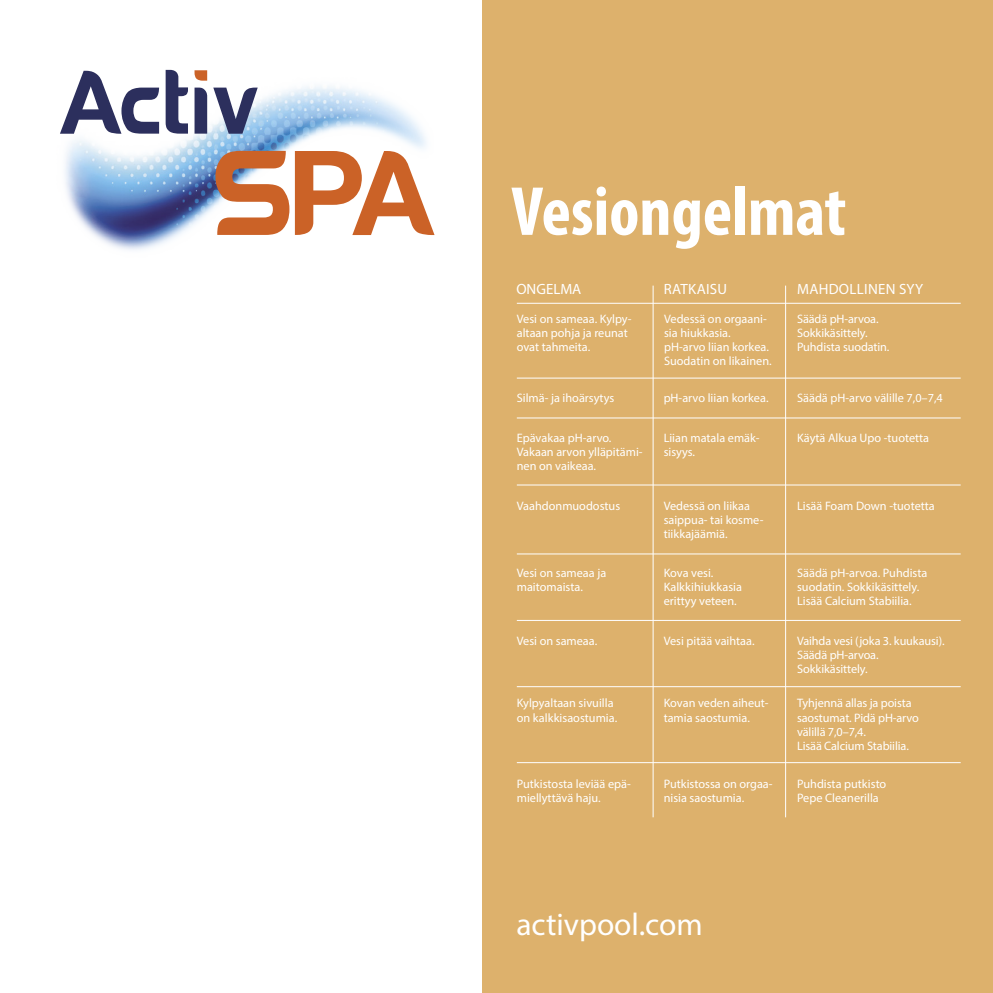
<style>
.page{position:relative;width:993px;height:993px;background:#fff}
.page>*{position:absolute;margin:0;border:0;box-sizing:border-box;transform-origin:0 0}
.t1{font:700 condensed 70px "Myriad Pro";color:#fff}
.t2{font:31.5px "Myriad Pro";color:#fff}
.t3{font:14.88px "Myriad Pro";letter-spacing:.02em;color:#fff}
.t4{font:14.88px "Myriad Pro";color:#fff}
.t5{font:12.25px/14px "Myriad Pro";color:#fff}
</style>
<div class="page">
<div style="left:482px;top:0;width:510px;height:992px;background:#ddb16c"></div>
<img style="left:65px;top:69px;width:370px;height:181px">
<svg style="left:60px;top:71px;width:99px;height:63px"></svg>
<svg style="left:165px;top:70px;width:23px;height:64px"></svg>
<svg style="left:194px;top:88px;width:13px;height:46px"></svg>
<svg style="left:213px;top:88px;width:44px;height:46px"></svg>
<svg style="left:194px;top:70px;width:13px;height:11px"></svg>
<svg style="left:215px;top:151px;width:74px;height:84px"></svg>
<svg style="left:295px;top:151px;width:139px;height:84px"></svg>
<hr style="left:516px;top:377px;width:444px;height:1px;background:#fff">
<hr style="left:516px;top:303px;width:444px;height:1px;background:#fff">
<hr style="left:516px;top:417px;width:444px;height:1px;background:#fff">
<hr style="left:516px;top:484px;width:444px;height:1px;background:#fff">
<hr style="left:516px;top:762px;width:444px;height:1px;background:#fff">
<hr style="left:516px;top:686px;width:444px;height:1px;background:#fff">
<hr style="left:516px;top:619px;width:444px;height:1px;background:#fff">
<hr style="left:516px;top:553px;width:444px;height:1px;background:#fff">
<hr style="left:652px;top:285px;width:1px;height:532px;background:#fff">
<hr style="left:784px;top:285px;width:1px;height:532px;background:#fff">
<p class="t1" style="left:511px;top:168px;width:336px">Vesiongelmat</p>
<p class="t4" style="left:516px;top:279px;width:66px">ONGELMA</p>
<p class="t3" style="left:663px;top:279px;width:65px">RATKAISU</p>
<p class="t3" style="left:797px;top:279px;width:127px">MAHDOLLINEN SYY</p>
<p class="t5" style="left:516px;top:311px;width:116px">Vesi on sameaa. Kylpy&shy;altaan pohja ja reunat ovat tahmeita.</p>
<p class="t5" style="left:664px;top:311px;width:104px">Vedessä on orgaani&shy;sia hiukkasia.</p>
<p class="t5" style="left:664px;top:339px;width:106px">pH-arvo liian korkea.</p>
<p class="t5" style="left:664px;top:353px;width:109px">Suodatin on likainen.</p>
<p class="t5" style="left:796px;top:311px;width:83px">Säädä pH-arvoa.</p>
<p class="t5" style="left:796px;top:325px;width:72px">Sokkikäsittely.</p>
<p class="t5" style="left:796px;top:339px;width:94px">Puhdista suodatin.</p>
<p class="t5" style="left:516px;top:391px;width:99px">Silmä- ja ihoärsytys</p>
<p class="t5" style="left:663px;top:391px;width:106px">pH-arvo liian korkea.</p>
<p class="t5" style="left:796px;top:391px;width:147px">Säädä pH-arvo välille 7,0–7,4</p>
<p class="t5" style="left:516px;top:430px;width:96px">Epävakaa pH-arvo.</p>
<p class="t5" style="left:516px;top:444px;width:127px">Vakaan arvon ylläpitämi&shy;nen on vaikeaa.</p>
<p class="t5" style="left:663px;top:430px;width:97px">Liian matala emäk&shy;sisyys.</p>
<p class="t5" style="left:796px;top:430px;width:134px">Käytä Alkua Upo -tuotetta</p>
<p class="t5" style="left:516px;top:498px;width:105px">Vaahdonmuodostus</p>
<p class="t5" style="left:663px;top:498px;width:101px">Vedessä on liikaa saippua- tai kosme&shy;tiikkajäämiä.</p>
<p class="t5" style="left:796px;top:498px;width:139px">Lisää Foam Down -tuotetta</p>
<p class="t5" style="left:516px;top:566px;width:91px">Vesi on sameaa ja maitomaista.</p>
<p class="t5" style="left:663px;top:566px;width:51px">Kova vesi.</p>
<p class="t5" style="left:663px;top:580px;width:80px">Kalkkihiukkasia erittyy veteen.</p>
<p class="t5" style="left:796px;top:566px;width:132px">Säädä pH-arvoa. Puhdista suodatin. Sokkikäsittely.</p>
<p class="t5" style="left:796px;top:594px;width:116px">Lisää Calcium Stabiilia.</p>
<p class="t5" style="left:516px;top:633px;width:82px">Vesi on sameaa.</p>
<p class="t5" style="left:663px;top:633px;width:92px">Vesi pitää vaihtaa.</p>
<p class="t5" style="left:796px;top:633px;width:149px">Vaihda vesi (joka 3. kuukausi).</p>
<p class="t5" style="left:796px;top:647px;width:83px">Säädä pH-arvoa.</p>
<p class="t5" style="left:796px;top:661px;width:72px">Sokkikäsittely.</p>
<p class="t5" style="left:516px;top:696px;width:102px">Kylpyaltaan sivuilla on kalkkisaostumia.</p>
<p class="t5" style="left:663px;top:696px;width:106px">Kovan veden aiheut&shy;tamia saostumia.</p>
<p class="t5" style="left:796px;top:696px;width:123px">Tyhjennä allas ja poista saostumat. Pidä pH-arvo välillä 7,0–7,4.</p>
<p class="t5" style="left:796px;top:738px;width:113px">Lisää Calcium Stabiilia.</p>
<p class="t5" style="left:516px;top:776px;width:115px">Putkistosta leviää epä&shy;miellyttävä haju.</p>
<p class="t5" style="left:663px;top:776px;width:110px">Putkistossa on orgaa&shy;nisia saostumia.</p>
<p class="t5" style="left:796px;top:776px;width:91px">Puhdista putkisto</p>
<p class="t5" style="left:796px;top:790px;width:83px">Pepe Cleanerilla</p>
<p class="t2" style="left:516px;top:905px;width:188px">activpool.com</p>
</div>
